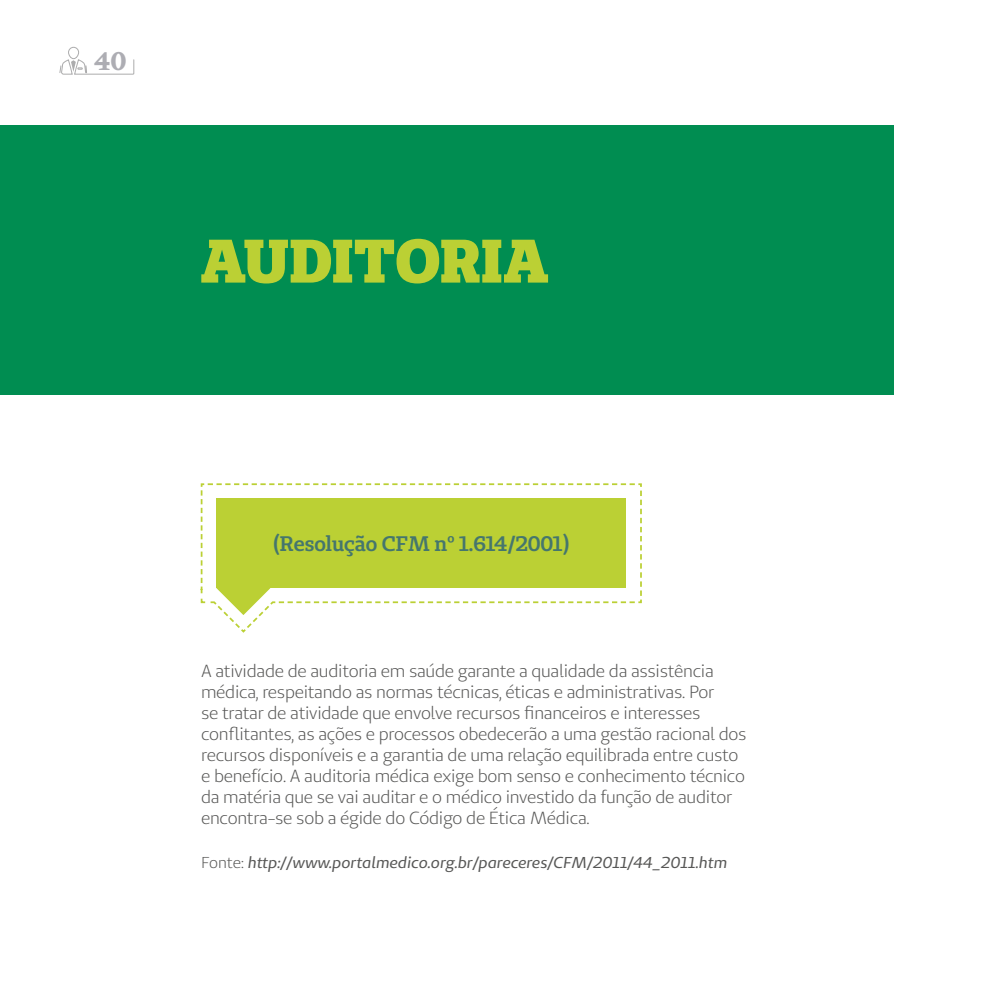
<style>
.page{position:relative;width:993px;height:993px;background:#fff}
.page>*{position:absolute;margin:0;border:0;box-sizing:border-box;transform-origin:0 0}
.t1{font:900 61.25px "Unimed Slab";letter-spacing:.01em;color:#bbd034}
.t2{font:700 25.38px "Unimed Serif";color:#adadb3}
.t3{font:600 21px "Unimed Slab";letter-spacing:-.01em;color:#45766d}
.t4{font:17.5px/21px "Unimed Sans";letter-spacing:-.015em;color:#575756}
.t5{font:italic 15.75px "Unimed Sans";color:#575756}
.s1{font-style:normal}
</style>
<div class="page">
<div style="left:68px;top:47px;width:11px;height:12px;border:1px solid #acacad;border-radius:50%"></div>
<svg style="left:59px;top:59px;width:75px;height:16px"></svg>
<div style="left:0;top:125px;width:893px;height:269px;background:#008d51"></div>
<svg style="left:201px;top:483px;width:440px;height:148px"></svg>
<h2 class="t2" style="left:94px;top:44px;width:34px">40</h2>
<h1 class="t1" style="left:200px;top:220px;width:350px">AUDITORIA</h1>
<p class="t3" style="left:273px;top:530px;width:297px">(Resolução CFM nº 1.614/2001)</p>
<p class="t4" style="left:201px;top:659px;width:547px">A atividade de auditoria em saúde garante a qualidade da assistência médica, respeitando as normas técnicas, éticas e administrativas. Por<br>se tratar de atividade que envolve recursos financeiros e interesses conflitantes, as ações e processos obedecerão a uma gestão racional dos recursos disponíveis e a garantia de uma relação equilibrada entre custo e benefício. A auditoria médica exige bom senso e conhecimento técnico da matéria que se vai auditar e o médico investido da função de auditor encontra-se sob a égide do Código de Ética Médica.</p>
<p class="t5" style="left:201px;top:851px;width:527px"><span class="s1">Fonte:</span> http://www.portalmedico.org.br/pareceres/CFM/2011/44_2011.htm</p>
</div>
